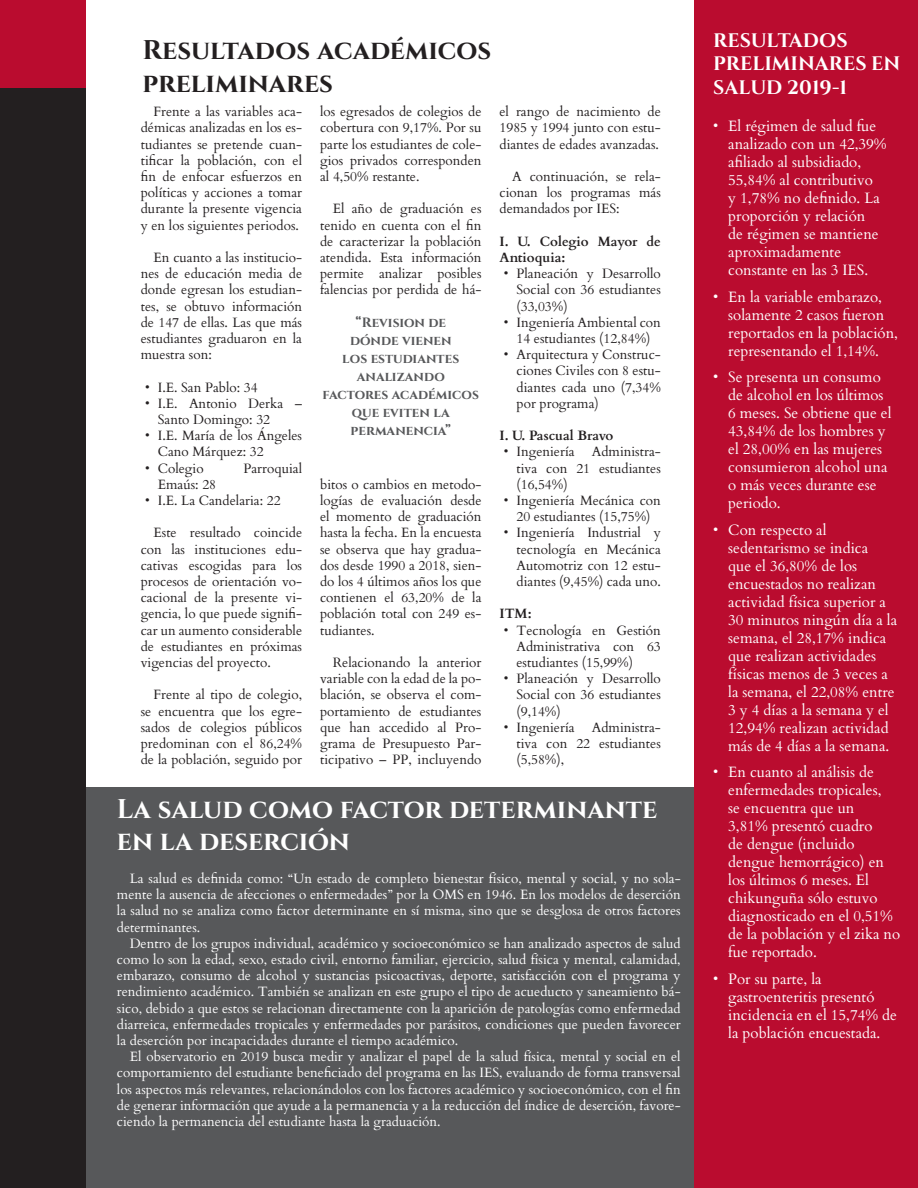
<style>
.page{position:relative;width:918px;height:1188px;background:#231f20}
.page>*{position:absolute;margin:0;border:0;box-sizing:border-box;transform-origin:0 0}
.head1-white{font:700 27px/32.4px "Cinzel";color:#fff}
.head1{font:700 27px/32.4px "Cinzel";color:#231f20}
.side-head{font:700 19.5px/23.4px "Cinzel";letter-spacing:-.005em;color:#fff}
.t1{font:15px/18px "Cardo";color:#fff}
.para{font:13.5px/16.2px "Cardo";color:#231f20;text-align:justify}
.para-white{font:13.5px/16.2px "Cardo";color:#fff;text-align:justify}
.quote{font:700 13.5px/18px "Cinzel";color:#57585a;text-align:center}
.para-2{font:700 13.5px/16.2px "Cardo";color:#231f20}
</style>
<div class="page">
<div style="left:0;top:0;width:918px;height:88px;background:#ba0c2f"></div>
<div style="left:86px;top:0;width:817px;height:1188px;background:#fff"></div>
<div style="left:86px;top:788px;width:630px;height:400px;background:#57585a"></div>
<div style="left:695px;top:0;width:223px;height:1188px;background:#ba0c2f"></div>
<p class="head1" style="left:142px;top:35px;width:351px">Resultados académicos preliminares</p>
<p class="para" style="left:141px;top:103px;width:163px;text-indent:13px">Frente a las variables aca&shy;démicas analizadas en los es&shy;tudiantes se pretende cuan&shy;tificar la población, con el fin de enfocar esfuerzos en políticas y acciones a tomar durante la presente vigencia y en los siguientes periodos.</p>
<p class="para" style="left:141px;top:249px;width:163px;text-indent:13px">En cuanto a las institucio&shy;nes de educación media de donde egresan los estudian&shy;tes, se obtuvo información de 147 de ellas. Las que más estudiantes graduaron en la muestra son:</p>
<p class="para" style="left:145px;top:378px;width:114px">• I.E. San Pablo: 34</p>
<p class="para" style="left:158px;top:394px;width:146px;text-indent:-13px">• I.E. Antonio Derka –<br>Santo Domingo: 32</p>
<p class="para" style="left:158px;top:427px;width:146px;text-indent:-13px">• I.E. María de los Ángeles<br>Cano Márquez: 32</p>
<p class="para" style="left:145px;top:459px;width:60px">• Colegio</p>
<p class="para" style="left:243px;top:459px;width:60px">Parroquial</p>
<p class="para" style="left:158px;top:475px;width:60px">Emaús: 28</p>
<p class="para" style="left:145px;top:492px;width:137px">• I.E. La Candelaria: 22</p>
<p class="para" style="left:141px;top:524px;width:163px;text-indent:13px">Este resultado coincide con las instituciones edu&shy;cativas escogidas para los procesos de orientación vo&shy;cacional de la presente vi&shy;gencia, lo que puede signifi&shy;car un aumento considerable de estudiantes en próximas vigencias del proyecto.</p>
<p class="para" style="left:141px;top:686px;width:163px;text-indent:13px">Frente al tipo de colegio, se encuentra que los egre&shy;sados de colegios públicos predominan con el 86,24% de la población, seguido por</p>
<p class="para" style="left:320px;top:103px;width:163px">los egresados de colegios de cobertura con 9,17%. Por su parte los estudiantes de cole&shy;gios privados corresponden al 4,50% restante.</p>
<p class="para" style="left:320px;top:200px;width:163px;text-indent:13px">El año de graduación es tenido en cuenta con el fin de caracterizar la población atendida. Esta información permite analizar posibles falencias por perdida de há-</p>
<p class="quote" style="left:323px;top:315px;width:158px">“Revision de<br>dónde vienen<br>los estudiantes analizando factores académicos que eviten la permanencia”</p>
<p class="para" style="left:320px;top:475px;width:163px">bitos o cambios en metodo&shy;logías de evaluación desde el momento de graduación hasta la fecha. En la encuesta se observa que hay gradua&shy;dos desde 1990 a 2018, sien&shy;do los 4 últimos años los que contienen el 63,20% de la población total con 249 es&shy;tudiantes.</p>
<p class="para" style="left:320px;top:654px;width:163px;text-indent:13px">Relacionando la anterior variable con la edad de la po&shy;blación, se observa el com&shy;portamiento de estudiantes que han accedido al Pro&shy;grama de Presupuesto Par&shy;ticipativo – PP, incluyendo</p>
<p class="para" style="left:500px;top:103px;width:163px">el rango de nacimiento de 1985 y 1994 junto con estu&shy;diantes de edades avanzadas.</p>
<p class="para" style="left:500px;top:168px;width:163px;text-indent:13px">A continuación, se rela&shy;cionan los programas más demandados por IES:</p>
<p class="para-2" style="left:500px;top:232px;width:163px">I. U. Colegio Mayor de<br>Antioquia:</p>
<p class="para" style="left:517px;top:265px;width:146px;text-indent:-13px">• Planeación y Desarrollo Social con 36 estudiantes (33,03%)</p>
<p class="para" style="left:504px;top:313px;width:159px;text-align:center">• Ingeniería Ambiental con<br>14 estudiantes (12,84%)</p>
<p class="para" style="left:517px;top:346px;width:146px;text-indent:-13px">• Arquitectura y Construc&shy;ciones Civiles con 8 estu&shy;diantes cada uno (7,34% por programa)</p>
<p class="para-2" style="left:500px;top:427px;width:115px">I. U. Pascual Bravo</p>
<p class="para" style="left:504px;top:443px;width:72px">• Ingeniería</p>
<p class="para" style="left:517px;top:443px;width:146px;text-indent:75px">Administra&shy;tiva con 21 estudiantes (16,54%)</p>
<p class="para" style="left:504px;top:492px;width:159px;text-align:center">• Ingeniería Mecánica con<br>20 estudiantes (15,75%)</p>
<p class="para" style="left:517px;top:524px;width:146px;text-indent:-13px">• Ingeniería Industrial y tecnología en Mecánica Automotriz con 12 estu&shy;diantes (9,45%) cada uno.</p>
<p class="para-2" style="left:500px;top:605px;width:34px">ITM:</p>
<p class="para" style="left:517px;top:621px;width:146px;text-indent:-13px">• Tecnología en Gestión Administrativa con 63 estudiantes (15,99%)</p>
<p class="para" style="left:517px;top:670px;width:146px;text-indent:-13px">• Planeación y Desarrollo Social con 36 estudiantes (9,14%)</p>
<p class="para" style="left:504px;top:718px;width:72px">• Ingeniería</p>
<p class="para" style="left:517px;top:718px;width:146px;text-indent:75px">Administra&shy;tiva con 22 estudiantes (5,58%),</p>
<p class="head1-white" style="left:117px;top:794px;width:542px">La salud como factor determinante en la deserción</p>
<p class="para-white" style="left:117px;top:870px;width:565px;text-indent:13px">La salud es definida como: “Un estado de completo bienestar físico, mental y social, y no sola&shy;mente la ausencia de afecciones o enfermedades” por la OMS en 1946. En los modelos de deserción la salud no se analiza como factor determinante en sí misma, sino que se desglosa de otros factores determinantes.</p>
<p class="para-white" style="left:117px;top:935px;width:565px;text-indent:13px">Dentro de los grupos individual, académico y socioeconómico se han analizado aspectos de salud como lo son la edad, sexo, estado civil, entorno familiar, ejercicio, salud física y mental, calamidad, embarazo, consumo de alcohol y sustancias psicoactivas, deporte, satisfacción con el programa y rendimiento académico. También se analizan en este grupo el tipo de acueducto y saneamiento bá&shy;sico, debido a que estos se relacionan directamente con la aparición de patologías como enfermedad diarreica, enfermedades tropicales y enfermedades por parásitos, condiciones que pueden favorecer la deserción por incapacidades durante el tiempo académico.</p>
<p class="para-white" style="left:117px;top:1048px;width:565px;text-indent:13px">El observatorio en 2019 busca medir y analizar el papel de la salud física, mental y social en el comportamiento del estudiante beneficiado del programa en las IES, evaluando de forma transversal los aspectos más relevantes, relacionándolos con los factores académico y socioeconómico, con el fin de generar información que ayude a la permanencia y a la reducción del índice de deserción, favore&shy;ciendo la permanencia del estudiante hasta la graduación.</p>
<p class="side-head" style="left:713px;top:30px;width:189px">RESULTADOS<br>PRELIMINARES EN<br>SALUD 2019-1</p>
<p class="t1" style="left:728px;top:116px;width:160px;text-indent:-15px">• El régimen de salud fue analizado con un 42,39% afiliado al subsidiado,<br>55,84% al contributivo<br>y 1,78% no definido. La proporción y relación<br>de régimen se mantiene aproximadamente constante en las 3 IES.</p>
<p class="t1" style="left:728px;top:287px;width:171px;text-indent:-15px">• En la variable embarazo, solamente 2 casos fueron reportados en la población, representando el 1,14%.</p>
<p class="t1" style="left:728px;top:367px;width:165px;text-indent:-15px">• Se presenta un consumo de alcohol en los últimos<br>6 meses. Se obtiene que el<br>43,84% de los hombres y el 28,00% en las mujeres consumieron alcohol una o más veces durante ese periodo.</p>
<p class="t1" style="left:728px;top:520px;width:170px;text-indent:-15px">• Con respecto al sedentarismo se indica<br>que el 36,80% de los encuestados no realizan actividad física superior a<br>30 minutos ningún día a la semana, el 28,17% indica que realizan actividades físicas menos de 3 veces a la semana, el 22,08% entre<br>3 y 4 días a la semana y el<br>12,94% realizan actividad más de 4 días a la semana.</p>
<p class="t1" style="left:728px;top:762px;width:174px;text-indent:-15px">• En cuanto al análisis de enfermedades tropicales,<br>se encuentra que un<br>3,81% presentó cuadro<br>de dengue (incluido dengue hemorrágico) en los últimos 6 meses. El chikunguña sólo estuvo diagnosticado en el 0,51% de la población y el zika no fue reportado.</p>
<p class="t1" style="left:728px;top:969px;width:170px;text-indent:-15px">• Por su parte, la gastroenteritis presentó incidencia en el 15,74% de la población encuestada.</p>
</div>
